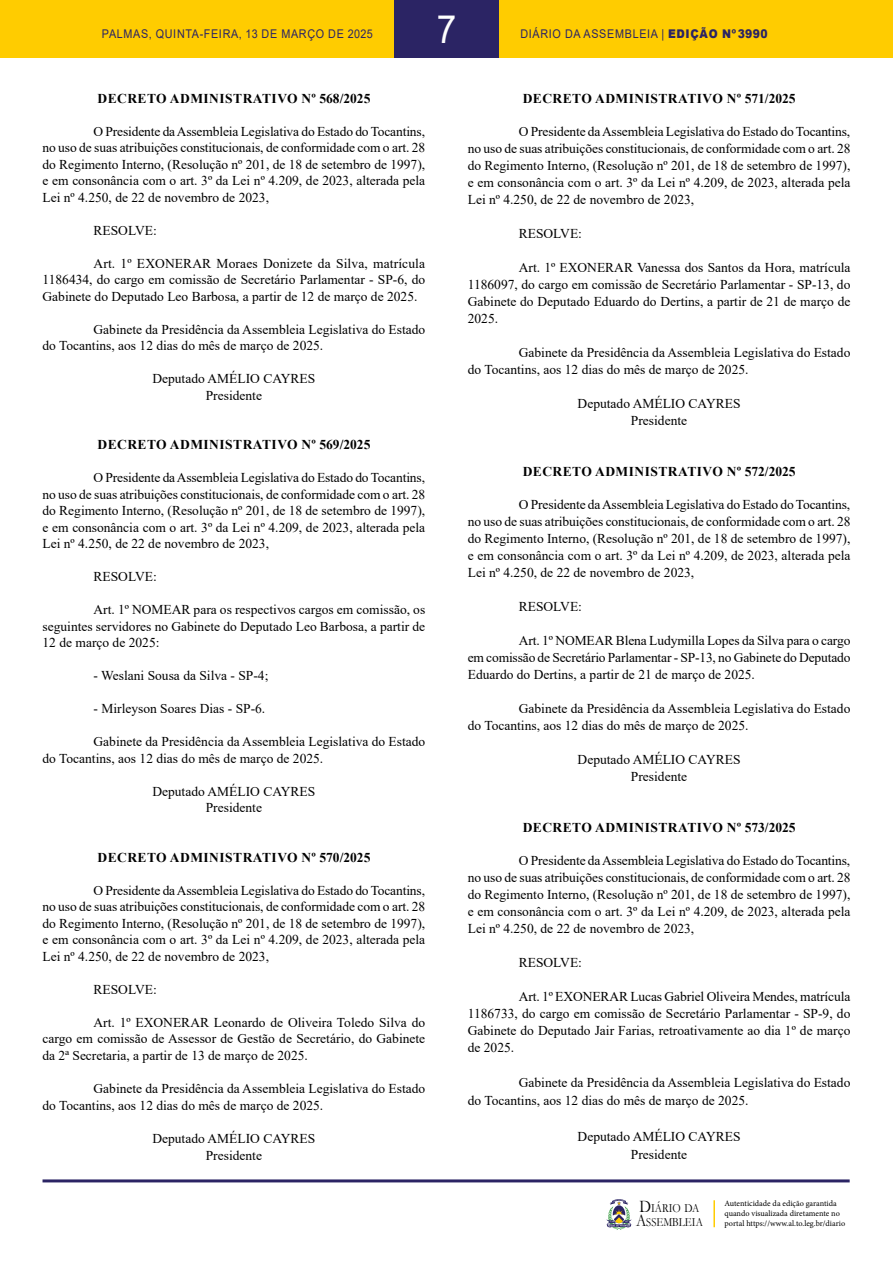
<style>
.page{position:relative;width:893px;height:1263px;background:#fff}
.page>*{position:absolute;margin:0;border:0;box-sizing:border-box;transform-origin:0 0}
.t1{font:39px "Arial";color:#fff;scale:.9 1}
.t2{font:13.5px/17px "Times New Roman";color:#000;text-align:justify}
.t3{font:700 13.5px "Times New Roman";letter-spacing:.035em;color:#000}
.t4{font:12.45px/14px "Garamond";color:#000;scale:.85 1}
.t5{font:12px "Arial";letter-spacing:.065em;color:#2b2464;scale:.9 1}
.t6{font:8.25px/9.9px "Minion Pro";color:#000}
.s1{font-weight:900}
.s2{font-size:17.85px}
</style>
<div class="page">
<div style="left:0;top:0;width:893px;height:58px;background:#fc0"></div>
<hr style="left:43px;top:1179px;width:807px;height:3px;background:#2b2464">
<svg style="left:606px;top:1199px;width:26px;height:31px"></svg>
<div style="left:394px;top:0;width:105px;height:58px;background:#2b2464"></div>
<hr style="left:713px;top:1200px;width:2px;height:27px;background:#fc0">
<h1 class="t1" style="left:437px;top:2px;width:23px">7</h1>
<p class="t5" style="left:102px;top:25px;width:302px">PALMAS, QUINTA-FEIRA, 13 DE MARÇO DE 2025</p>
<p class="t5" style="left:520px;top:25px;width:276px">DIÁRIO DA ASSEMBLEIA | <span class="s1">EDIÇÃO Nº3990</span></p>
<p class="t3" style="left:97px;top:88px;width:274px">DECRETO ADMINISTRATIVO Nº 568/2025</p>
<p class="t2" style="left:43px;top:122px;width:384px;line-height:16.5px;text-indent:51px">O Presidente da Assembleia Legislativa do Estado do Tocantins, no uso de suas atribuições constitucionais, de conformidade com o art. 28 do Regimento Interno, (Resolução nº 201, de 18 de setembro de 1997), e em consonância com o art. 3º da Lei nº 4.209, de 2023, alterada pela Lei nº 4.250, de 22 de novembro de 2023,</p>
<p class="t2" style="left:94px;top:221px;width:65px">RESOLVE:</p>
<p class="t2" style="left:43px;top:254px;width:384px;line-height:16.5px;text-indent:51px">Art. 1º EXONERAR Moraes Donizete da Silva, matrícula 1186434, do cargo em comissão de Secretário Parlamentar - SP-6, do Gabinete do Deputado Leo Barbosa, a partir de 12 de março de 2025.</p>
<p class="t2" style="left:43px;top:320px;width:384px;line-height:16.5px;text-indent:51px">Gabinete da Presidência da Assembleia Legislativa do Estado do Tocantins, aos 12 dias do mês de março de 2025.</p>
<p class="t2" style="left:152px;top:370px;width:165px;line-height:16.5px;text-align:center">Deputado AMÉLIO CAYRES<br>Presidente</p>
<p class="t3" style="left:97px;top:435px;width:274px">DECRETO ADMINISTRATIVO Nº 569/2025</p>
<p class="t2" style="left:43px;top:469px;width:384px;line-height:16.5px;text-indent:51px">O Presidente da Assembleia Legislativa do Estado do Tocantins, no uso de suas atribuições constitucionais, de conformidade com o art. 28 do Regimento Interno, (Resolução nº 201, de 18 de setembro de 1997), e em consonância com o art. 3º da Lei nº 4.209, de 2023, alterada pela Lei nº 4.250, de 22 de novembro de 2023,</p>
<p class="t2" style="left:94px;top:568px;width:65px">RESOLVE:</p>
<p class="t2" style="left:43px;top:601px;width:384px;line-height:16.5px;text-indent:51px">Art. 1º NOMEAR para os respectivos cargos em comissão, os seguintes servidores no Gabinete do Deputado Leo Barbosa, a partir de 12 de março de 2025:</p>
<p class="t2" style="left:94px;top:667px;width:176px">- Weslani Sousa da Silva - SP-4;</p>
<p class="t2" style="left:94px;top:700px;width:173px">- Mirleyson Soares Dias - SP-6.</p>
<p class="t2" style="left:43px;top:733px;width:384px;line-height:16.5px;text-indent:51px">Gabinete da Presidência da Assembleia Legislativa do Estado do Tocantins, aos 12 dias do mês de março de 2025.</p>
<p class="t2" style="left:152px;top:782px;width:165px;line-height:16.5px;text-align:center">Deputado AMÉLIO CAYRES<br>Presidente</p>
<p class="t3" style="left:97px;top:847px;width:274px">DECRETO ADMINISTRATIVO Nº 570/2025</p>
<p class="t2" style="left:43px;top:881px;width:384px;line-height:16.5px;text-indent:51px">O Presidente da Assembleia Legislativa do Estado do Tocantins, no uso de suas atribuições constitucionais, de conformidade com o art. 28 do Regimento Interno, (Resolução nº 201, de 18 de setembro de 1997), e em consonância com o art. 3º da Lei nº 4.209, de 2023, alterada pela Lei nº 4.250, de 22 de novembro de 2023,</p>
<p class="t2" style="left:94px;top:980px;width:65px">RESOLVE:</p>
<p class="t2" style="left:43px;top:1013px;width:384px;line-height:16.5px;text-indent:51px">Art. 1º EXONERAR Leonardo de Oliveira Toledo Silva do cargo em comissão de Assessor de Gestão de Secretário, do Gabinete da 2ª Secretaria, a partir de 13 de março de 2025.</p>
<p class="t2" style="left:43px;top:1079px;width:384px;text-indent:51px">Gabinete da Presidência da Assembleia Legislativa do Estado do Tocantins, aos 12 dias do mês de março de 2025.</p>
<p class="t2" style="left:152px;top:1130px;width:165px;text-align:center">Deputado AMÉLIO CAYRES<br>Presidente</p>
<p class="t3" style="left:523px;top:88px;width:274px">DECRETO ADMINISTRATIVO Nº 571/2025</p>
<p class="t2" style="left:468px;top:123px;width:384px;text-indent:51px">O Presidente da Assembleia Legislativa do Estado do Tocantins, no uso de suas atribuições constitucionais, de conformidade com o art. 28 do Regimento Interno, (Resolução nº 201, de 18 de setembro de 1997), e em consonância com o art. 3º da Lei nº 4.209, de 2023, alterada pela Lei nº 4.250, de 22 de novembro de 2023,</p>
<p class="t2" style="left:519px;top:225px;width:65px">RESOLVE:</p>
<p class="t2" style="left:468px;top:259px;width:384px;text-indent:51px">Art. 1º EXONERAR Vanessa dos Santos da Hora, matrícula 1186097, do cargo em comissão de Secretário Parlamentar - SP-13, do Gabinete do Deputado Eduardo do Dertins, a partir de 21 de março de 2025.</p>
<p class="t2" style="left:468px;top:343px;width:384px;text-indent:51px">Gabinete da Presidência da Assembleia Legislativa do Estado do Tocantins, aos 12 dias do mês de março de 2025.</p>
<p class="t2" style="left:578px;top:394px;width:165px;text-align:center">Deputado AMÉLIO CAYRES<br>Presidente</p>
<p class="t3" style="left:523px;top:461px;width:274px">DECRETO ADMINISTRATIVO Nº 572/2025</p>
<p class="t2" style="left:468px;top:496px;width:384px;text-indent:51px">O Presidente da Assembleia Legislativa do Estado do Tocantins, no uso de suas atribuições constitucionais, de conformidade com o art. 28 do Regimento Interno, (Resolução nº 201, de 18 de setembro de 1997), e em consonância com o art. 3º da Lei nº 4.209, de 2023, alterada pela Lei nº 4.250, de 22 de novembro de 2023,</p>
<p class="t2" style="left:519px;top:598px;width:65px">RESOLVE:</p>
<p class="t2" style="left:468px;top:632px;width:384px;text-indent:51px">Art. 1º NOMEAR Blena Ludymilla Lopes da Silva para o cargo em comissão de Secretário Parlamentar - SP-13, no Gabinete do Deputado Eduardo do Dertins, a partir de 21 de março de 2025.</p>
<p class="t2" style="left:468px;top:699px;width:384px;text-indent:51px">Gabinete da Presidência da Assembleia Legislativa do Estado do Tocantins, aos 12 dias do mês de março de 2025.</p>
<p class="t2" style="left:578px;top:750px;width:165px;text-align:center">Deputado AMÉLIO CAYRES<br>Presidente</p>
<p class="t3" style="left:523px;top:817px;width:274px">DECRETO ADMINISTRATIVO Nº 573/2025</p>
<p class="t2" style="left:468px;top:852px;width:384px;text-indent:51px">O Presidente da Assembleia Legislativa do Estado do Tocantins, no uso de suas atribuições constitucionais, de conformidade com o art. 28 do Regimento Interno, (Resolução nº 201, de 18 de setembro de 1997), e em consonância com o art. 3º da Lei nº 4.209, de 2023, alterada pela Lei nº 4.250, de 22 de novembro de 2023,</p>
<p class="t2" style="left:519px;top:954px;width:65px">RESOLVE:</p>
<p class="t2" style="left:468px;top:988px;width:384px;text-indent:51px">Art. 1º EXONERAR Lucas Gabriel Oliveira Mendes, matrícula 1186733, do cargo em comissão de Secretário Parlamentar - SP-9, do Gabinete do Deputado Jair Farias, retroativamente ao dia 1º de março de 2025.</p>
<p class="t2" style="left:468px;top:1073px;width:384px;line-height:18px;text-indent:51px">Gabinete da Presidência da Assembleia Legislativa do Estado do Tocantins, aos 12 dias do mês de março de 2025.</p>
<p class="t2" style="left:578px;top:1127px;width:165px;line-height:18px;text-align:center">Deputado AMÉLIO CAYRES<br>Presidente</p>
<p class="t4" style="left:636px;top:1201px;width:80px"><span class="s2">D</span>IÁRIO DA<br><span class="s2">A</span>SSEMBLEIA</p>
<p class="t6" style="left:724px;top:1199px;width:122px">Autenticidade da edição garantida quando visualizada diretamente no portal https://www.al.to.leg.br/diario</p>
</div>
